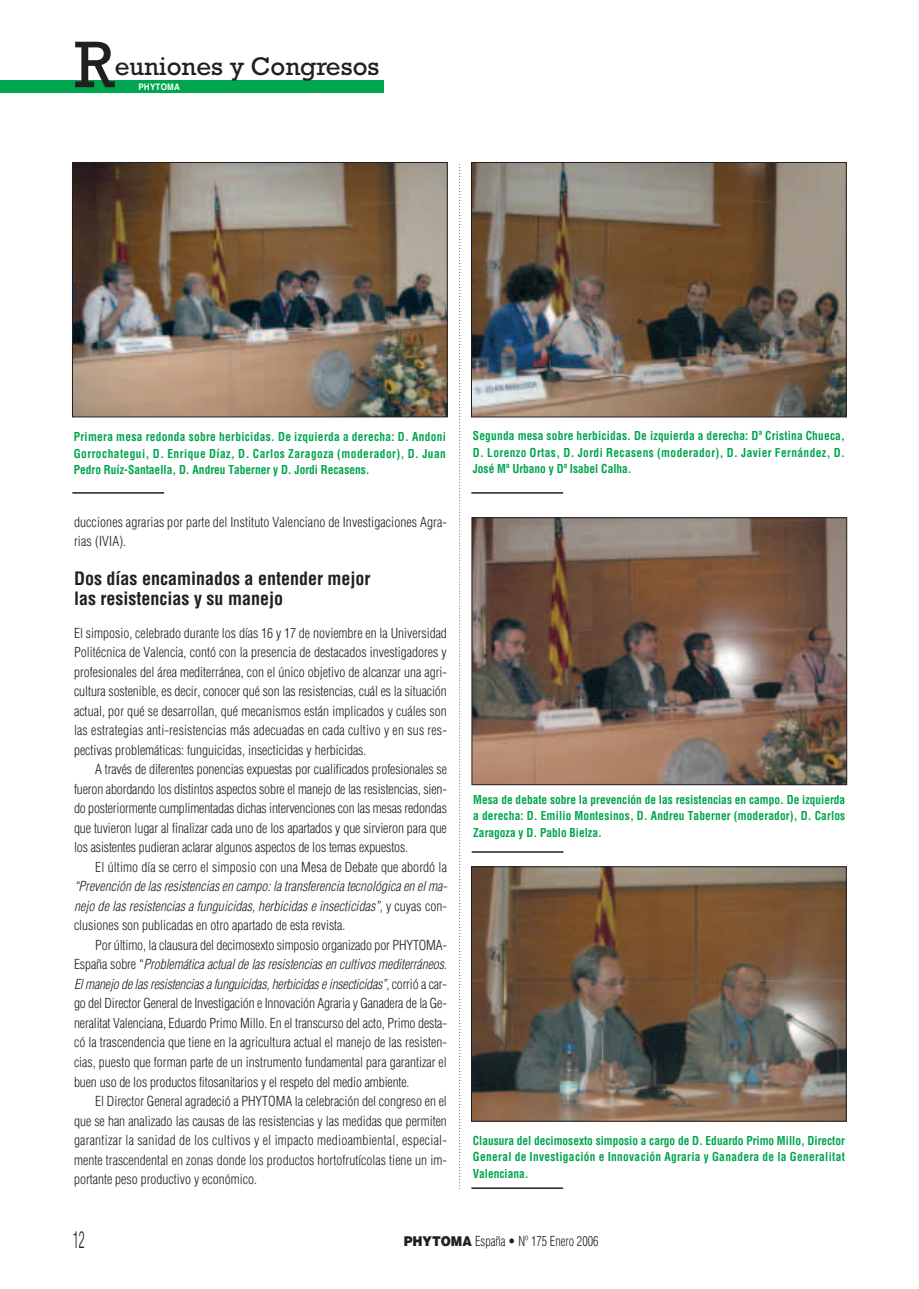
<style>
.page{position:relative;width:919px;height:1289px;background:#fff}
.page>*{position:absolute;margin:0;border:0;box-sizing:border-box;transform-origin:0 0}
.t1{font:67.05px "Rockwell";color:#231f20}
.t2{font:25.95px "Rockwell";color:#231f20}
.t3{font:300 condensed 22.5px "Helvetica";color:#231f20;scale:.6 1}
.t4{font:700 condensed 18px/19.5px "Helvetica";color:#231f20}
.t5{font:300 condensed 13.5px/19.5px "Helvetica";color:#231f20;text-align:justify}
.t6{font:italic 300 condensed 13.5px/19.5px "Helvetica";color:#231f20}
.t7{font:300 condensed 13.5px "Helvetica";color:#231f20;scale:.9 1}
.t8{font:700 condensed 12px/16.5px "Helvetica";color:#00a54f;text-align:justify;scale:.95 1}
.t9{font:700 9px "Helvetica";letter-spacing:.03em;color:#fff;scale:.9 1}
.s1{font-style:normal}
.s2{font-style:italic}
.s3{font-weight:900;font-stretch:normal}
</style>
<div class="page">
<div style="left:0;top:80px;width:383px;height:12px;background:#00a54f"></div>
<svg style="left:459px;top:164px;width:1px;height:1023px"></svg>
<img style="left:473px;top:519px;width:371px;height:263px">
<div style="left:471px;top:517px;width:375px;height:267px;border:1px solid #231f20"></div>
<hr style="left:471px;top:851px;width:92px;height:1px;background:#231f20">
<img style="left:473px;top:164px;width:371px;height:251px">
<div style="left:471px;top:162px;width:375px;height:255px;border:1px solid #231f20"></div>
<hr style="left:471px;top:492px;width:92px;height:1px;background:#231f20">
<img style="left:473px;top:868px;width:371px;height:251px">
<div style="left:471px;top:866px;width:375px;height:255px;border:1px solid #231f20"></div>
<hr style="left:471px;top:1187px;width:92px;height:1px;background:#231f20">
<img style="left:74px;top:164px;width:371px;height:251px">
<div style="left:72px;top:162px;width:375px;height:255px;border:1px solid #231f20"></div>
<hr style="left:72px;top:492px;width:92px;height:1px;background:#231f20">
<h1 class="t1" style="left:74px;top:42px;width:42px">R</h1>
<h2 class="t2" style="left:115px;top:58px;width:266px">euniones y Congresos</h2>
<p class="t9" style="left:138px;top:83px;width:48px">PHYTOMA</p>
<p class="t8" style="left:74px;top:429px;width:393px">Primera mesa redonda sobre herbicidas. De izquierda a derecha: D. Andoni Gorrochategui, D. Enrique Díaz, D. Carlos Zaragoza (moderador), D. Juan Pedro Ruíz-Santaella, D. Andreu Taberner y D. Jordi Recasens.</p>
<p class="t5" style="left:74px;top:513px;width:374px">ducciones agrarias por parte del Instituto Valenciano de Investigaciones Agra&shy;rias (IVIA).</p>
<h3 class="t4" style="left:74px;top:570px;width:298px">Dos días encaminados a entender mejor las resistencias y su manejo</h3>
<p class="t5" style="left:74px;top:624px;width:374px">El simposio, celebrado durante los días 16 y 17 de noviembre en la Universidad Politécnica de Valencia, contó con la presencia de destacados investigadores y profesionales del área mediterránea, con el único objetivo de alcanzar una agri&shy;cultura sostenible, es decir, conocer qué son las resistencias, cuál es la situación actual, por qué se desarrollan, qué mecanismos están implicados y cuáles son las estrategias anti-resistencias más adecuadas en cada cultivo y en sus res&shy;pectivas problemáticas: funguicidas, insecticidas y herbicidas.</p>
<p class="t5" style="left:74px;top:760px;width:374px;text-indent:21px">A través de diferentes ponencias expuestas por cualificados profesionales se fueron abordando los distintos aspectos sobre el manejo de las resistencias, sien&shy;do posteriormente cumplimentadas dichas intervenciones con las mesas redondas que tuvieron lugar al finalizar cada uno de los apartados y que sirvieron para que los asistentes pudieran aclarar algunos aspectos de los temas expuestos.</p>
<p class="t5" style="left:95px;top:858px;width:353px">El último día se cerro el simposio con una Mesa de Debate que abordó la</p>
<p class="t6" style="left:74px;top:877px;width:377px">“Prevención de las resistencias en campo:la transferencia tecnológica en elma&shy;nejo de las resistencias a funguicidas,herbicidas e insecticidas”<span class="s1">, y c u y a s c o n - clusiones son publicadas en otro apartado de esta revista.</span></p>
<p class="t5" style="left:74px;top:936px;width:377px;text-align:left;text-indent:21px">Por último, la clausura del decimosexto simposio organizado por PHYTOMA-E s p a ñ a s o b r e “ <span class="s2">Problemáticaactualdelasresistenciasen cultivosmediterráneos.<br>Elmanejo delasresistenciasafunguicidas,herbicidaseinsecticidas”</span>, c o r r i ó a c a r - go del Director General de Investigación e Innovación Agraria y Ganadera de la Ge&shy;neralitat Valenciana, Eduardo Primo Millo. En el transcurso del acto, Primo desta&shy;có la trascendencia que tiene en la agricultura actual el manejo de las resisten&shy;cias, puesto que forman parte de un instrumento fundamental para garantizar el buen uso de los productos fitosanitarios y el respeto del medio ambiente.</p>
<p class="t5" style="left:74px;top:1092px;width:374px;text-indent:21px">El Director General agradeció a PHYTOMA la celebración del congreso en el que se han analizado las causas de las resistencias y las medidas que permiten garantizar la sanidad de los cultivos y el impacto medioambiental, especial&shy;mente trascendental en zonas donde los productos hortofrutícolas tiene un im&shy;portante peso productivo y económico.</p>
<p class="t8" style="left:473px;top:429px;width:393px">Segunda mesa sobre herbicidas. De izquierda a derecha: Dª Cristina Chueca, D. Lorenzo Ortas, D. Jordi Recasens (moderador), D. Javier Fernández, D.<br>José Mª Urbano y Dª Isabel Calha.</p>
<p class="t8" style="left:473px;top:792px;width:393px">Mesa de debate sobre la prevención de las resistencias en campo. De izquierda a derecha: D. Emilio Montesinos, D. Andreu Taberner (moderador), D. Carlos Zaragoza y D. Pablo Bielza.</p>
<p class="t8" style="left:473px;top:1133px;width:393px">Clausura del decimosexto simposio a cargo de D. Eduardo Primo Millo, Director General de Investigación e Innovación Agraria y Ganadera de la Generalitat Valenciana.</p>
<h3 class="t3" style="left:73px;top:1230px;width:21px">12</h3>
<p class="t7" style="left:403px;top:1235px;width:218px"><span class="s3">PHYTOMA</span> España • Nº 175 Enero 2006</p>
</div>
